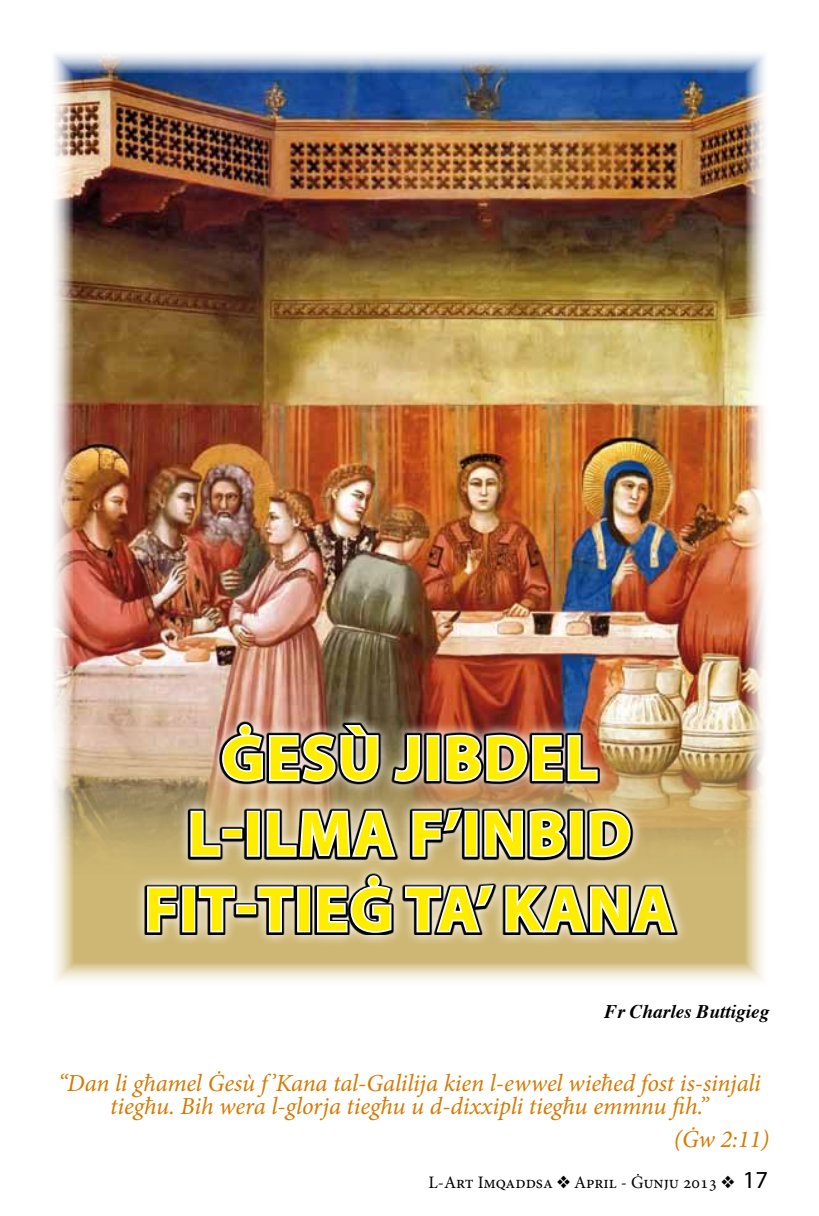
<style>
.page{position:relative;width:819px;height:1216px;background:#fff}
.page>*{position:absolute;margin:0;border:0;box-sizing:border-box;transform-origin:0 0}
.t1{font:700 63px/75.6px "Myriad Pro";letter-spacing:.03em;color:#ffed00;text-align:center}
.t2{font:italic 24.5px/23.1px "Minion Pro";letter-spacing:-.01em;color:#d67a00;text-align:center}
.t3{font:italic 700 19.25px "Times";color:#000}
.t4{font:17.5px "Minion Pro";color:#000}
.s1{font-family:"Myriad Pro";font-size:24.5px}
</style>
<div class="page">
<svg style="left:55px;top:882px;width:708px;height:99px;background:#dac998"></svg>
<img style="left:54px;top:54px;width:711px;height:828px">
<img style="left:133px;top:711px;width:555px;height:235px">
<img style="left:145px;top:721px;width:532px;height:214px">
<svg style="left:220px;top:721px;width:160px;height:62px"></svg>
<svg style="left:392px;top:733px;width:30px;height:50px"></svg>
<div style="left:426px;top:735px;width:13px;height:46px;border:4px solid #fff"></div>
<img style="left:444px;top:732px;width:155px;height:51px">
<svg style="left:189px;top:809px;width:33px;height:49px"></svg>
<div style="left:222px;top:828px;width:20px;height:10px;border:4px solid #fff"></div>
<div style="left:247px;top:810px;width:13px;height:46px;border:4px solid #fff"></div>
<svg style="left:265px;top:809px;width:133px;height:49px"></svg>
<svg style="left:410px;top:807px;width:54px;height:51px"></svg>
<div style="left:464px;top:810px;width:13px;height:46px;border:4px solid #fff"></div>
<svg style="left:482px;top:807px;width:84px;height:52px"></svg>
<div style="left:569px;top:810px;width:13px;height:46px;border:4px solid #fff"></div>
<svg style="left:587px;top:808px;width:45px;height:50px"></svg>
<svg style="left:145px;top:884px;width:33px;height:50px"></svg>
<div style="left:182px;top:886px;width:13px;height:46px;border:4px solid #fff"></div>
<svg style="left:197px;top:884px;width:40px;height:50px"></svg>
<div style="left:236px;top:904px;width:20px;height:10px;border:4px solid #fff"></div>
<svg style="left:255px;top:884px;width:40px;height:50px"></svg>
<div style="left:297px;top:886px;width:13px;height:46px;border:4px solid #fff"></div>
<svg style="left:315px;top:873px;width:78px;height:61px"></svg>
<svg style="left:403px;top:883px;width:93px;height:51px"></svg>
<svg style="left:503px;top:883px;width:174px;height:52px"></svg>
<h1 class="t1" style="left:145px;top:718px;width:531px">ĠESÙ JIBDEL<br>L-ILMA F’INBID<br>FIT-TIEĠ TA’ KANA</h1>
<p class="t3" style="left:604px;top:993px;width:166px">Fr Charles Buttigieg</p>
<p class="t2" style="left:58px;top:1071px;width:704px">“Dan li għamel Ġesù f’Kana tal-Galilija kien l-ewwel wieħed fost is-sinjali tiegħu. Bih wera l-glorja tiegħu u d-dixxipli tiegħu emmnu fih.”</p>
<p class="t2" style="left:673px;top:1127px;width:97px">(Ġw 2:11)</p>
<p class="t4" style="left:428px;top:1170px;width:341px">L-Art Imqaddsa ❖ April - Ġunju 2013 ❖ <span class="s1">17</span></p>
</div>
